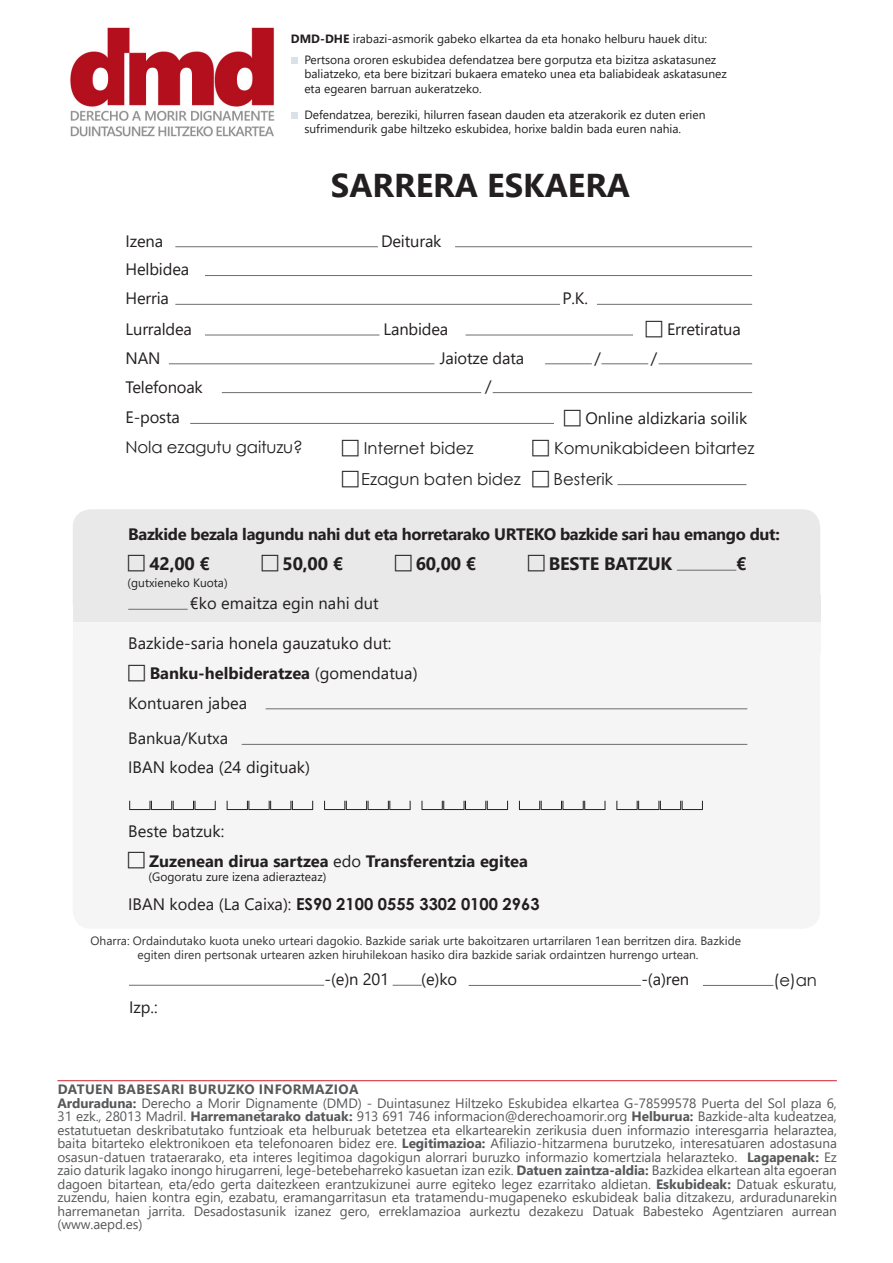
<style>
.page{position:relative;width:893px;height:1263px;background:#fff}
.page>*{position:absolute;margin:0;border:0;box-sizing:border-box;transform-origin:0 0}
.t1{font:700 33px "Segoe UI";color:#231f20}
.t2{font:700 18px "Segoe UI";letter-spacing:-.01em;color:#231f20}
.t3{font:16.5px "Segoe UI";color:#231f20}
.t4{font:16.5px "Century Gothic";color:#231f20}
.t5{font:700 16.5px "Segoe UI";color:#231f20}
.t6{font:700 16.5px "Segoe UI";letter-spacing:-.02em;color:#231f20}
.t7{font:700 16.5px "Century Gothic";color:#231f20}
.t8{font:13.5px/13.5px "Segoe UI";letter-spacing:-.005em;color:#57585a;text-align:justify}
.t9{font:700 13.5px "Segoe UI";letter-spacing:.03em;color:#57585a}
.t10{font:12px "Segoe UI";color:#231f20}
.t11{font:12px "Segoe UI";color:#363536}
.s1{font-weight:700}
.s2{font-weight:400}
.s3{font-family:"Segoe UI";font-weight:400}
</style>
<div class="page">
<div style="left:73px;top:622px;width:747px;height:307px;background:#f5f5f5;border-radius:18px"></div>
<div style="left:73px;top:622px;width:747px;height:31px;background:#f5f5f5"></div>
<div style="left:73px;top:509px;width:747px;height:113px;background:#e9e9e9;border-radius:18px"></div>
<div style="left:73px;top:595px;width:747px;height:27px;background:#e9e9e9"></div>
<img style="left:70px;top:27px;width:205px;height:110px">
<div style="left:291px;top:57px;width:7px;height:7px;background:#dae1e9"></div>
<div style="left:291px;top:112px;width:7px;height:7px;background:#dae1e9"></div>
<hr style="left:57px;top:1080px;width:780px;height:1px;background:#d1232a">
<hr style="left:677px;top:570px;width:59px;height:1px;background:#6c6d70">
<hr style="left:266px;top:708px;width:481px;height:1px;background:#6c6d70">
<hr style="left:129px;top:985px;width:195px;height:1px;background:#6c6d70">
<hr style="left:469px;top:985px;width:172px;height:1px;background:#6c6d70">
<hr style="left:703px;top:985px;width:70px;height:1px;background:#6c6d70">
<svg style="left:393px;top:985px;width:29px;height:1px"></svg>
<hr style="left:128px;top:609px;width:60px;height:1px;background:#6c6d70">
<hr style="left:242px;top:744px;width:505px;height:1px;background:#6c6d70">
<svg style="left:129px;top:801px;width:87px;height:9px"></svg>
<svg style="left:227px;top:801px;width:86px;height:9px"></svg>
<svg style="left:324px;top:801px;width:87px;height:9px"></svg>
<svg style="left:422px;top:801px;width:86px;height:9px"></svg>
<svg style="left:519px;top:801px;width:87px;height:9px"></svg>
<svg style="left:616px;top:801px;width:87px;height:9px"></svg>
<hr style="left:175px;top:246px;width:203px;height:1px;background:#6c6d70">
<hr style="left:455px;top:246px;width:297px;height:1px;background:#6c6d70">
<hr style="left:205px;top:275px;width:547px;height:1px;background:#6c6d70">
<hr style="left:175px;top:304px;width:385px;height:1px;background:#6c6d70">
<hr style="left:597px;top:304px;width:155px;height:1px;background:#6c6d70">
<hr style="left:169px;top:364px;width:265px;height:1px;background:#6c6d70">
<hr style="left:545px;top:364px;width:47px;height:1px;background:#6c6d70">
<hr style="left:659px;top:364px;width:93px;height:1px;background:#6c6d70">
<hr style="left:601px;top:364px;width:47px;height:1px;background:#6c6d70">
<hr style="left:493px;top:392px;width:259px;height:1px;background:#6c6d70">
<hr style="left:222px;top:392px;width:259px;height:1px;background:#6c6d70">
<hr style="left:205px;top:335px;width:174px;height:1px;background:#6c6d70">
<hr style="left:466px;top:335px;width:167px;height:1px;background:#6c6d70">
<hr style="left:190px;top:423px;width:364px;height:1px;background:#6c6d70">
<hr style="left:617px;top:484px;width:129px;height:1px;background:#6c6d70">
<p class="t10" style="left:291px;top:28px;width:418px"><span class="s1">DMD-DHE</span> irabazi-asmorik gabeko elkartea da eta honako helburu hauek ditu:</p>
<p class="t10" style="left:304px;top:48px;width:413px">Pertsona ororen eskubidea defendatzea bere gorputza eta bizitza askatasunez</p>
<p class="t10" style="left:304px;top:63px;width:424px">baliatzeko, eta bere bizitzari bukaera emateko unea eta baliabideak askatasunez</p>
<p class="t10" style="left:304px;top:77px;width:179px">eta egearen barruan aukeratzeko.</p>
<p class="t10" style="left:304px;top:103px;width:403px">Defendatzea, bereziki, hilurren fasean dauden eta atzerakorik ez duten erien</p>
<p class="t10" style="left:304px;top:118px;width:378px">sufrimendurik gabe hiltzeko eskubidea, horixe baldin bada euren nahia.</p>
<p class="t1" style="left:331px;top:154px;width:301px">SARRERA ESKAERA</p>
<p class="t3" style="left:126px;top:225px;width:39px">Izena</p>
<p class="t3" style="left:381px;top:225px;width:62px">Deiturak</p>
<p class="t3" style="left:126px;top:254px;width:65px">Helbidea</p>
<p class="t3" style="left:126px;top:283px;width:45px">Herria</p>
<p class="t3" style="left:562px;top:283px;width:27px">P.K.</p>
<p class="t3" style="left:126px;top:313px;width:68px">Lurraldea</p>
<p class="t3" style="left:383px;top:313px;width:66px">Lanbidea</p>
<p class="t3" style="left:667px;top:314px;width:75px">Erretiratua</p>
<p class="t3" style="left:126px;top:342px;width:36px">NAN</p>
<p class="t3" style="left:440px;top:342px;width:86px">Jaiotze data</p>
<p class="t3" style="left:595px;top:342px;width:8px">/</p>
<p class="t3" style="left:651px;top:342px;width:8px">/</p>
<p class="t3" style="left:126px;top:371px;width:79px">Telefonoak</p>
<p class="t3" style="left:485px;top:371px;width:8px">/</p>
<p class="t3" style="left:126px;top:402px;width:56px">E-posta</p>
<p class="t3" style="left:585px;top:402px;width:163px">Online aldizkaria soilik</p>
<p class="t4" style="left:126px;top:436px;width:179px">Nola ezagutu gaituzu?</p>
<p class="t4" style="left:364px;top:437px;width:111px">Internet bidez</p>
<p class="t4" style="left:554px;top:437px;width:202px">Komunikabideen bitartez</p>
<p class="t4" style="left:361px;top:467px;width:161px">Ezagun baten bidez</p>
<p class="t4" style="left:554px;top:467px;width:61px">Besterik</p>
<p class="t6" style="left:128px;top:518px;width:653px">Bazkide bezala lagundu nahi dut eta horretarako URTEKO bazkide sari hau emango dut:</p>
<p class="t2" style="left:149px;top:547px;width:62px">42,00 €</p>
<p class="t2" style="left:283px;top:547px;width:62px">50,00 €</p>
<p class="t2" style="left:416px;top:547px;width:62px">60,00 €</p>
<p class="t2" style="left:549px;top:547px;width:125px">BESTE BATZUK</p>
<p class="t2" style="left:736px;top:547px;width:12px">€</p>
<p class="t10" style="left:128px;top:571px;width:102px">(gutxieneko Kuota)</p>
<p class="t3" style="left:190px;top:588px;width:190px">€ko emaitza egin nahi dut</p>
<p class="t3" style="left:128px;top:628px;width:265px">Bazkide-saria honela gauzatuko dut:</p>
<p class="t5" style="left:150px;top:657px;width:269px">Banku-helbideratzea <span class="s2">(gomendatua)</span></p>
<p class="t3" style="left:128px;top:687px;width:120px">Kontuaren jabea</p>
<p class="t3" style="left:128px;top:723px;width:102px">Bankua/Kutxa</p>
<p class="t3" style="left:128px;top:751px;width:183px">IBAN kodea (24 digituak)</p>
<p class="t3" style="left:128px;top:816px;width:98px">Beste batzuk:</p>
<p class="t5" style="left:149px;top:845px;width:380px">Zuzenean dirua sartzea <span class="s2">edo</span> Transferentzia egitea</p>
<p class="t10" style="left:149px;top:866px;width:179px">(Gogoratu zure izena adierazteaz)</p>
<p class="t7" style="left:128px;top:891px;width:413px"><span class="s3">IBAN kodea (La Caixa):</span> ES90 2100 0555 3302 0100 2963</p>
<p class="t11" style="left:91px;top:929px;width:652px">Oharra: Ordaindutako kuota uneko urteari dagokio. Bazkide sariak urte bakoitzaren urtarrilaren 1ean berritzen dira. Bazkide</p>
<p class="t11" style="left:137px;top:943px;width:563px">egiten diren pertsonak urtearen azken hiruhilekoan hasiko dira bazkide sariak ordaintzen hurrengo urtean.</p>
<p class="t3" style="left:129px;top:991px;width:30px">Izp.:</p>
<p class="t3" style="left:325px;top:963px;width:66px">-(e)n 201</p>
<p class="t3" style="left:421px;top:963px;width:37px">(e)ko</p>
<p class="t3" style="left:641px;top:963px;width:49px">-(a)ren</p>
<p class="t4" style="left:773px;top:968px;width:45px">(e)an</p>
<p class="t9" style="left:58px;top:1077px;width:302px">DATUEN BABESARI BURUZKO INFORMAZIOA</p>
<p class="t8" style="left:57px;top:1095px;width:781px"><span class="s1">Arduraduna:</span> Derecho a Morir Dignamente (DMD) - Duintasunez Hiltzeko Eskubidea elkartea G-78599578 Puerta del Sol plaza 6, 31 ezk., 28013 Madril. <span class="s1">Harremanetarako datuak:</span> 913 691 746 informacion@derechoamorir.org <span class="s1">Helburua:</span> Bazkide-alta kudeatzea, estatutuetan deskribatutako funtzioak eta helburuak betetzea eta elkartearekin zerikusia duen informazio interesgarria helaraztea, baita bitarteko elektronikoen eta telefonoaren bidez ere. <span class="s1">Legitimazioa:</span> Afiliazio-hitzarmena burutzeko, interesatuaren adostasuna osasun-datuen trataerarako, eta interes legitimoa dagokigun alorrari buruzko informazio komertziala helarazteko. <span class="s1">Lagapenak:</span> Ez zaio daturik lagako inongo hirugarreni, lege-betebeharreko kasuetan izan ezik. <span class="s1">Datuen zaintza-aldia:</span> Bazkidea elkartean alta egoeran dagoen bitartean, eta/edo gerta daitezkeen erantzukizunei aurre egiteko legez ezarritako aldietan. <span class="s1">Eskubideak:</span> Datuak eskuratu, zuzendu, haien kontra egin, ezabatu, eramangarritasun eta tratamendu-mugapeneko eskubideak balia ditzakezu, arduradunarekin harremanetan jarrita. Desadostasunik izanez gero, erreklamazioa aurkeztu dezakezu Datuak Babesteko Agentziaren aurrean (www.aepd.es)</p>
</div>
